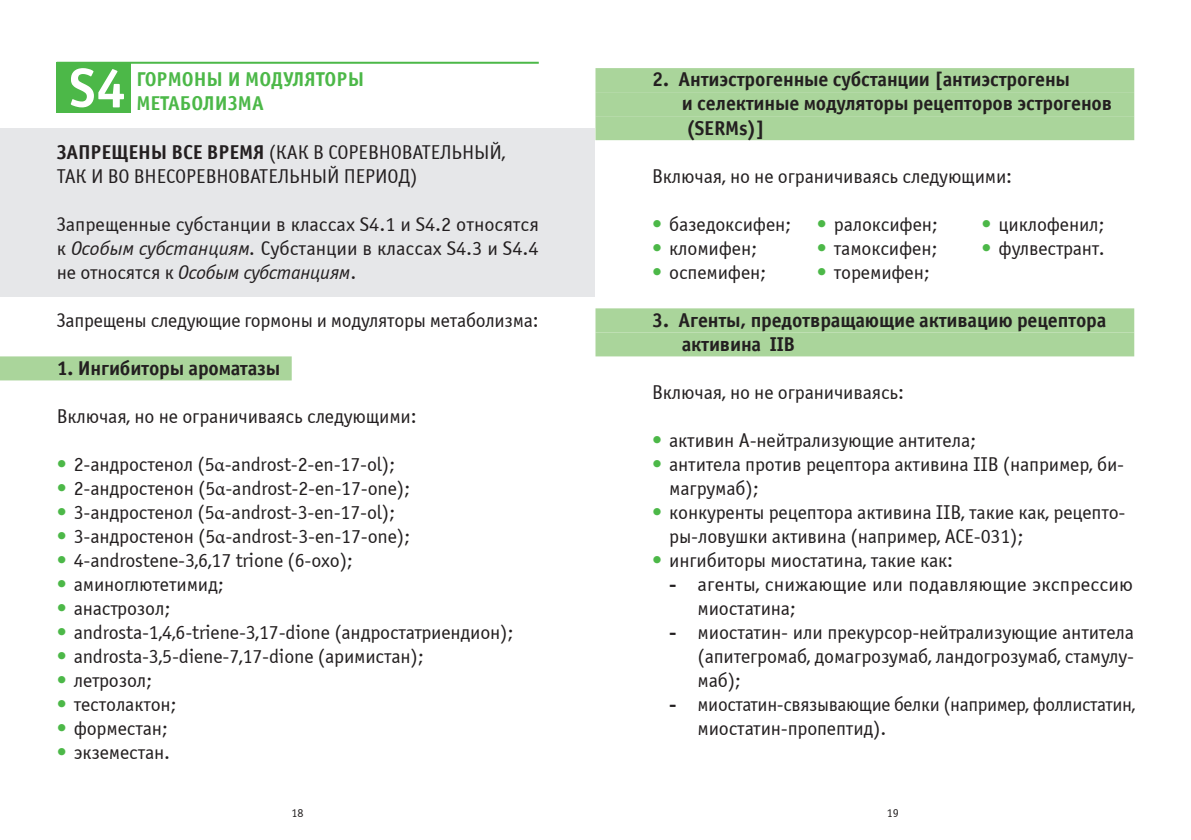
<style>
.page{position:relative;width:1191px;height:840px;background:#fff}
.page>*{position:absolute;margin:0;border:0;box-sizing:border-box;transform-origin:0 0}
.S0{font:700 54.6px "Officina Sans Win C";color:#fff}
.List_Paragraph{font:20px/24px "Officina Sans Win C";letter-spacing:-.01em;color:#231f20}
._2_3__Анаболич_стеро{font:700 20px "Officina Sans Win C";letter-spacing:-.01em;color:#231f20}
.S0-2{font:700 20px/24px "Officina Sans Win C";color:#4cb848}
._1__Анаболич_стероид{font:700 20px "Officina Sans Win C";letter-spacing:-.01em;color:#231f20}
.t1{font:12px "Officina Sans Win C";color:#231f20}
.s1{font-weight:700}
.s2{font-style:italic}
.s3{color:#4cb848}
.s4{font-family:"Minion Pro"}
</style>
<div class="page">
<div style="left:0;top:129px;width:594px;height:168px;background:#e6e7e9"></div>
<div style="left:57px;top:62px;width:74px;height:50px;background:#4cb848"></div>
<hr style="left:57px;top:62px;width:482px;height:2px;background:#4cb848">
<div style="left:0;top:356px;width:292px;height:24px;background:#aad59b"></div>
<div style="left:595px;top:68px;width:539px;height:24px;background:#aad59b"></div>
<div style="left:595px;top:92px;width:539px;height:24px;background:#aad59b"></div>
<div style="left:595px;top:116px;width:539px;height:24px;background:#aad59b"></div>
<div style="left:595px;top:308px;width:539px;height:24px;background:#aad59b"></div>
<div style="left:595px;top:332px;width:539px;height:24px;background:#aad59b"></div>
<p class="S0" style="left:69px;top:57px;width:58px">S4</p>
<p class="S0-2" style="left:136px;top:68px;width:229px">ГОРМОНЫ И МОДУЛЯТОРЫ<br>МЕТАБОЛИЗМА</p>
<p class="List_Paragraph" style="left:57px;top:140px;width:450px"><span class="s1">ЗАПРЕЩЕНЫ ВСЕ ВРЕМЯ</span> (КАК В СОРЕВНОВАТЕЛЬНЫЙ,<br>ТАК И ВО ВНЕСОРЕВНОВАТЕЛЬНЫЙ ПЕРИОД)</p>
<p class="List_Paragraph" style="left:57px;top:212px;width:484px;text-align:justify">Запрещенные субстанции в классах S4.1 и S4.2 относятся к <span class="s2">Особым субстанциям.</span> Субстанции в классах S4.3 и S4.4 не относятся к <span class="s2">Особым субстанциям</span>.</p>
<p class="List_Paragraph" style="left:57px;top:308px;width:483px">Запрещены следующие гормоны и модуляторы метаболизма:</p>
<p class="_1__Анаболич_стероид" style="left:57px;top:356px;width:225px">1. Ингибиторы ароматазы</p>
<p class="List_Paragraph" style="left:57px;top:404px;width:361px">Включая, но не ограничиваясь следующими:</p>
<p class="List_Paragraph" style="left:57px;top:452px;width:340px"><span class="s3">•</span> 2-андростенол (5<span class="s4">α</span>-androst-2-en-17-ol);</p>
<p class="List_Paragraph" style="left:57px;top:476px;width:355px"><span class="s3">•</span> 2-андростенон (5<span class="s4">α</span>-androst-2-en-17-one);</p>
<p class="List_Paragraph" style="left:57px;top:500px;width:340px"><span class="s3">•</span> 3-андростенол (5<span class="s4">α</span>-androst-3-en-17-ol);</p>
<p class="List_Paragraph" style="left:57px;top:524px;width:355px"><span class="s3">•</span> 3-андростенон (5<span class="s4">α</span>-androst-3-en-17-one);</p>
<p class="List_Paragraph" style="left:57px;top:548px;width:298px"><span class="s3">•</span> 4-androstene-3,6,17 trione (6-oxo);</p>
<p class="List_Paragraph" style="left:57px;top:572px;width:169px"><span class="s3">•</span> аминоглютетимид;</p>
<p class="List_Paragraph" style="left:57px;top:596px;width:115px"><span class="s3">•</span> анастрозол;</p>
<p class="List_Paragraph" style="left:57px;top:620px;width:458px"><span class="s3">•</span> androsta-1,4,6-triene-3,17-dione (андростатриендион);</p>
<p class="List_Paragraph" style="left:57px;top:644px;width:369px"><span class="s3">•</span> androsta-3,5-diene-7,17-dione (аримистан);</p>
<p class="List_Paragraph" style="left:57px;top:668px;width:97px"><span class="s3">•</span> летрозол;</p>
<p class="List_Paragraph" style="left:57px;top:692px;width:122px"><span class="s3">•</span> тестолактон;</p>
<p class="List_Paragraph" style="left:57px;top:716px;width:113px"><span class="s3">•</span> форместан;</p>
<p class="List_Paragraph" style="left:57px;top:740px;width:115px"><span class="s3">•</span> экземестан.</p>
<p class="_2_3__Анаболич_стеро" style="left:652px;top:68px;width:419px">2. Антиэстрогенные субстанции [антиэстрогены</p>
<p class="_2_3__Анаболич_стеро" style="left:682px;top:92px;width:432px">и селектиные модуляторы рецепторов эстрогенов</p>
<p class="_2_3__Анаболич_стеро" style="left:686px;top:116px;width:80px">(SERMs)]</p>
<p class="List_Paragraph" style="left:652px;top:164px;width:361px">Включая, но не ограничиваясь следующими:</p>
<p class="List_Paragraph" style="left:652px;top:212px;width:141px"><span class="s3">•</span> базедоксифен;</p>
<p class="List_Paragraph" style="left:652px;top:236px;width:107px"><span class="s3">•</span> кломифен;</p>
<p class="List_Paragraph" style="left:652px;top:260px;width:116px"><span class="s3">•</span> оспемифен;</p>
<p class="List_Paragraph" style="left:817px;top:212px;width:123px"><span class="s3">•</span> ралоксифен;</p>
<p class="List_Paragraph" style="left:817px;top:236px;width:122px"><span class="s3">•</span> тамоксифен;</p>
<p class="List_Paragraph" style="left:817px;top:260px;width:115px"><span class="s3">•</span> торемифен;</p>
<p class="List_Paragraph" style="left:981px;top:212px;width:125px"><span class="s3">•</span> циклофенил;</p>
<p class="List_Paragraph" style="left:981px;top:236px;width:125px"><span class="s3">•</span> фулвестрант.</p>
<p class="_2_3__Анаболич_стеро" style="left:652px;top:308px;width:456px">3. Агенты, предотвращающие активацию рецептора</p>
<p class="_2_3__Анаболич_стеро" style="left:682px;top:332px;width:115px">активина IIB</p>
<p class="List_Paragraph" style="left:652px;top:380px;width:253px">Включая, но не ограничиваясь:</p>
<p class="List_Paragraph" style="left:652px;top:428px;width:326px"><span class="s3">•</span> активин А-нейтрализующие антитела;</p>
<p class="List_Paragraph" style="left:669px;top:452px;width:456px;text-indent:-17px"><span class="s3">•</span> антитела против рецептора активина IIB (например, би&shy;магрумаб);</p>
<p class="List_Paragraph" style="left:669px;top:500px;width:458px;text-indent:-17px"><span class="s3">•</span> конкуренты рецептора активина IIB, такие как, рецепто&shy;ры-ловушки активина (например, ACE-031);</p>
<p class="List_Paragraph" style="left:652px;top:548px;width:302px"><span class="s3">•</span> ингибиторы миостатина, такие как:</p>
<p class="List_Paragraph" style="left:697px;top:572px;width:437px;text-indent:-28px"><span class="s1">-</span> агенты, снижающие или подавляющие экспрессию миостатина;</p>
<p class="List_Paragraph" style="left:697px;top:620px;width:438px;text-align:justify;text-indent:-28px"><span class="s1">-</span> миостатин- или прекурсор-нейтрализующие антитела (апитегромаб, домагрозумаб, ландогрозумаб, стамулу&shy;маб);</p>
<p class="List_Paragraph" style="left:697px;top:692px;width:439px;text-indent:-28px"><span class="s1">-</span> миостатин-связывающие белки (например, фоллистатин, миостатин-пропептид).</p>
<p class="t1" style="left:291px;top:805px;width:14px">18</p>
<p class="t1" style="left:887px;top:805px;width:13px">19</p>
</div>
